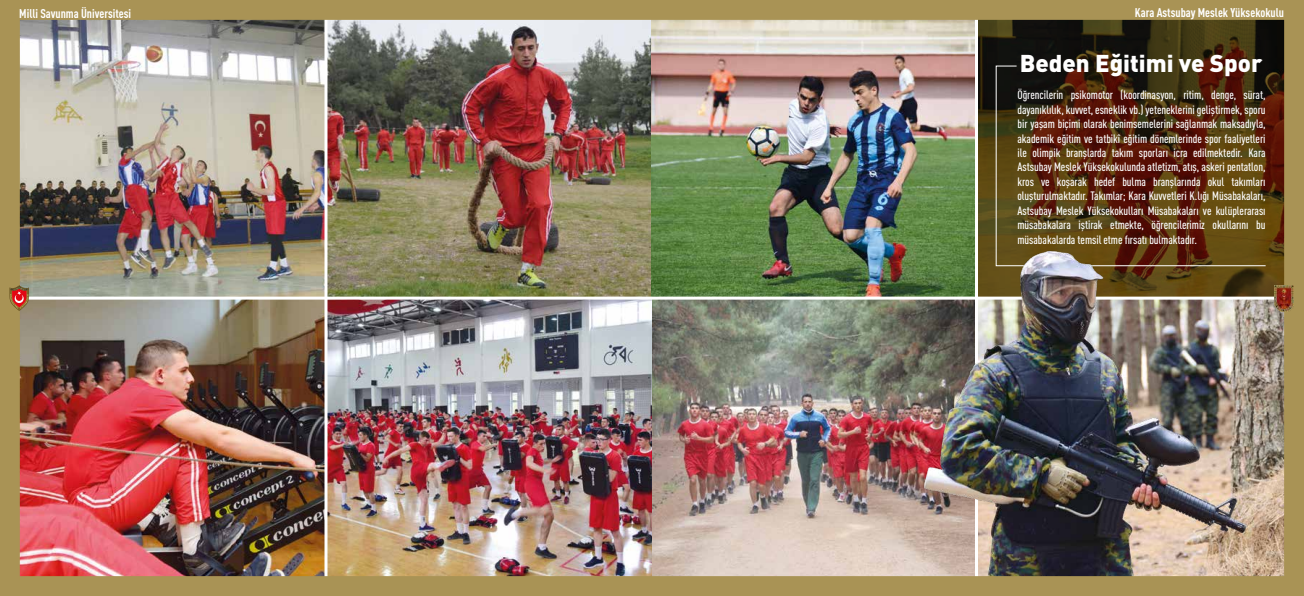
<style>
.page{position:relative;width:1304px;height:596px;background:#fff}
.page>*{position:absolute;margin:0;border:0;box-sizing:border-box;transform-origin:0 0}
.t1{font:900 24px "DIN Pro";color:#fff}
.t2{font:700 condensed 12.5px "DIN Pro";color:#fff}
.t3{font:500 condensed 12px/14.4px "DIN Pro";letter-spacing:-.005em;color:#fff;text-align:justify}
</style>
<div class="page">
<img style="left:0;top:0;width:1304px;height:595px">
<svg style="left:9px;top:285px;width:20px;height:25px"></svg>
<img style="left:1274px;top:285px;width:20px;height:26px">
<p class="t2" style="left:19px;top:4px;width:113px">Milli Savunma Üniversitesi</p>
<p class="t2" style="left:1135px;top:4px;width:151px">Kara Astsubay Meslek Yüksekokulu</p>
<h1 class="t1" style="left:1020px;top:43px;width:244px">Beden Eğitimi ve Spor</h1>
<p class="t3" style="left:1017px;top:87px;width:250px">Öğrencilerin psikomotor (koordinasyon, ritim, denge, sürat, dayanıklılık, kuvvet, esneklik vb.) yeteneklerini geliştirmek, sporu bir yaşam biçimi olarak benimsemelerini sağlanmak maksadıyla, akademik eğitim ve tatbikî eğitim dönemlerinde spor faaliyetleri ile olimpik branşlarda takım sporları icra edilmektedir. Kara Astsubay Meslek Yüksekokulunda atletizm, atış, askeri pentatlon, kros ve koşarak hedef bulma branşlarında okul takımları oluşturulmaktadır. Takımlar; Kara Kuvvetleri K.lığı Müsabakaları, Astsubay Meslek Yüksekokulları Müsabakaları ve kulüplerarası müsabakalara iştirak etmekte, öğrencilerimiz okullarını bu müsabakalarda temsil etme fırsatı bulmaktadır.</p>
</div>
